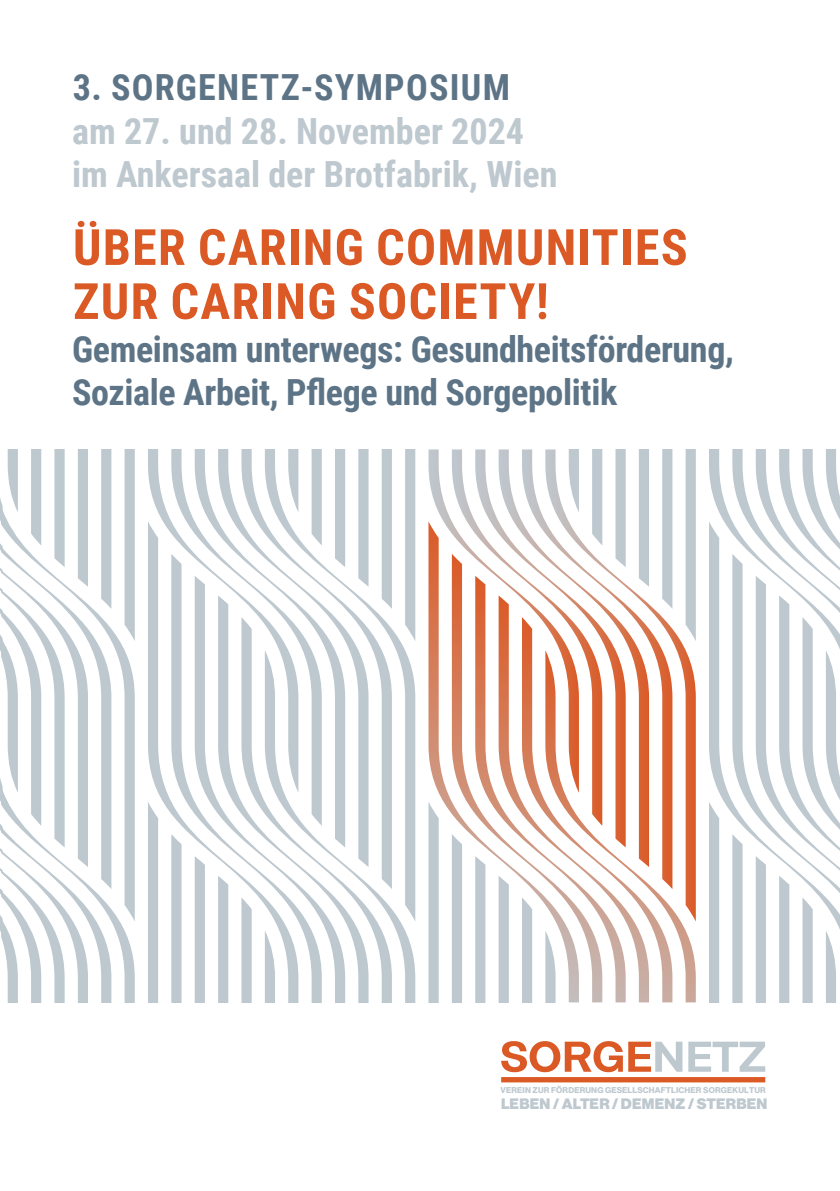
<style>
.page{position:relative;width:840px;height:1191px;background:#fff}
.page>*{position:absolute;margin:0;border:0;box-sizing:border-box;transform-origin:0 0}
.t1{font:700 50px/54px "Roboto Condensed";letter-spacing:.025em;color:#da5925}
.t2{font:700 36px/43.2px "Roboto Condensed";letter-spacing:-.01em;color:#5d7487}
.t3{font:700 36px/43.2px "Roboto Condensed";color:#bec8cf}
.t4{font:700 36px "Roboto Condensed";letter-spacing:.035em;color:#5d7487}
.t5{font:900 14.8px "Haas Grot Disp 95";letter-spacing:.02em;color:#bec8cf}
.t6{font:700 8.2px "Haas Grot Disp 75";letter-spacing:.02em;color:#bec8cf}
</style>
<div class="page">
<svg style="left:368px;top:449px;width:37px;height:201px"></svg>
<svg style="left:298px;top:449px;width:70px;height:146px"></svg>
<svg style="left:148px;top:449px;width:150px;height:72px"></svg>
<svg style="left:672px;top:449px;width:14px;height:201px"></svg>
<svg style="left:672px;top:650px;width:23px;height:151px"></svg>
<svg style="left:685px;top:449px;width:10px;height:192px;background:#c5cdd4"></svg>
<svg style="left:428px;top:449px;width:23px;height:343px"></svg>
<svg style="left:391px;top:650px;width:24px;height:151px"></svg>
<svg style="left:321px;top:617px;width:70px;height:184px"></svg>
<svg style="left:298px;top:554px;width:23px;height:247px"></svg>
<svg style="left:148px;top:521px;width:150px;height:280px"></svg>
<svg style="left:648px;top:449px;width:24px;height:352px"></svg>
<div style="left:405px;top:449px;width:10px;height:191px;background:#bec8cf"></div>
<svg style="left:602px;top:449px;width:46px;height:352px"></svg>
<svg style="left:381px;top:449px;width:10px;height:160px;background:#c5cdd4"></svg>
<svg style="left:451px;top:449px;width:151px;height:352px"></svg>
<svg style="left:709px;top:449px;width:130px;height:553px"></svg>
<svg style="left:428px;top:801px;width:267px;height:201px"></svg>
<svg style="left:148px;top:801px;width:267px;height:201px"></svg>
<svg style="left:0;top:449px;width:135px;height:553px"></svg>
<svg style="left:501px;top:1041px;width:263px;height:41px"></svg>
<p class="t4" style="left:73px;top:62px;width:438px">3. SORGENETZ-SYMPOSIUM</p>
<p class="t3" style="left:72px;top:108px;width:486px">am 27. und 28. November 2024 im Ankersaal der Brotfabrik, Wien</p>
<h1 class="t1" style="left:73px;top:218px;width:616px">ÜBER CARING COMMUNITIES<br>ZUR CARING SOCIETY!</h1>
<p class="t2" style="left:72px;top:326px;width:663px">Gemeinsam unterwegs: Gesundheitsförderung,<br>Soziale Arbeit, Pflege und Sorgepolitik</p>
<p class="t6" style="left:500px;top:1085px;width:266px">VEREIN ZUR FÖRDERUNG GESELLSCHAFTLICHER SORGEKULTUR</p>
<p class="t5" style="left:501px;top:1095px;width:268px">LEBEN / ALTER / DEMENZ / STERBEN</p>
</div>
